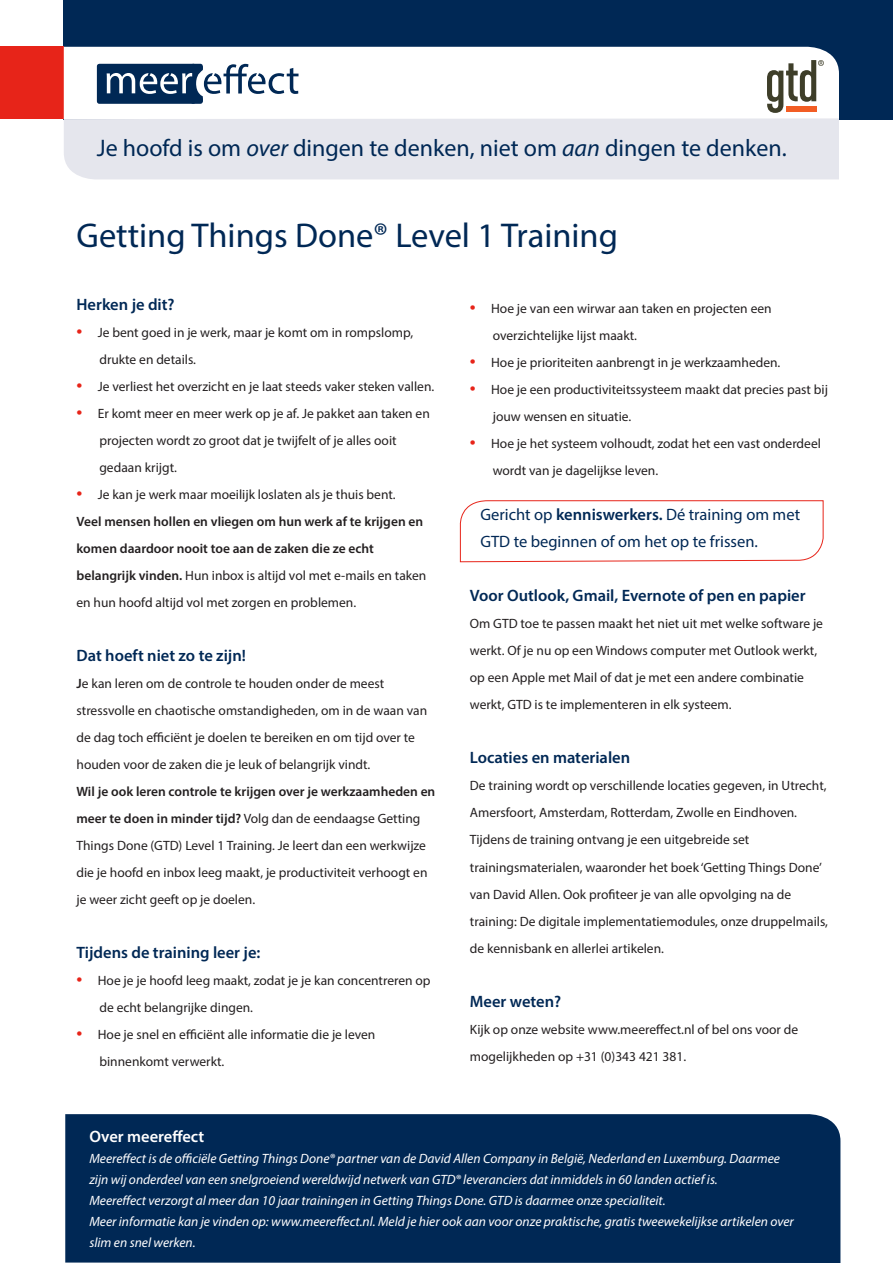
<style>
.page{position:relative;width:893px;height:1263px;background:#fff}
.page>*{position:absolute;margin:0;border:0;box-sizing:border-box;transform-origin:0 0}
.t1{font:34.5px "Myriad Pro";color:#002855}
.t2{font:24px "Myriad Pro";color:#002855}
.t3{font:600 16.5px "Myriad Pro";color:#002855}
.t4{font:16.5px "Myriad Pro";color:#002855}
.t5{font:600 16.5px "Myriad Pro";color:#fff}
.t6{font:13.5px/27px "Myriad Pro";color:#231f20}
.t7{font:italic 13.5px/21px "Myriad Pro";color:#fff}
.t8{font:600 13.5px/27px "Myriad Pro";color:#231f20}
.s1{font-style:italic}
.s2{font-size:21px;color:#e72419}
.s3{font-weight:600}
</style>
<div class="page">
<div style="left:65px;top:1114px;width:775px;height:149px;background:#002855"></div>
<svg style="left:460px;top:500px;width:364px;height:62px"></svg>
<div style="left:64px;top:0;width:829px;height:119px;background:#002855"></div>
<div style="left:0;top:47px;width:64px;height:72px;background:#e72419"></div>
<div style="left:64px;top:47px;width:775px;height:71px;background:#fff"></div>
<div style="left:97px;top:64px;width:99px;height:40px;border:5px solid #002855"></div>
<div style="left:191px;top:97px;width:12px;height:7px;border:5px solid #002855"></div>
<svg style="left:99px;top:64px;width:200px;height:38px"></svg>
<svg style="left:767px;top:60px;width:57px;height:53px;background:#b5aca1"></svg>
<div style="left:64px;top:118px;width:775px;height:62px;background:#e5e6ed"></div>
<p class="t2" style="left:97px;top:133px;width:691px">Je hoofd is om <span class="s1">over</span> dingen te denken, niet om <span class="s1">aan</span> dingen te denken.</p>
<p class="t1" style="left:77px;top:214px;width:543px">Getting Things Done® Level 1 Training</p>
<p class="t3" style="left:77px;top:294px;width:100px">Herken je dit?</p>
<p class="t6" style="left:77px;top:319px;width:338px"><span class="s2">•</span> Je bent goed in je werk, maar je komt om in rompslomp,</p>
<p class="t6" style="left:99px;top:346px;width:98px">drukte en details.</p>
<p class="t6" style="left:77px;top:373px;width:359px"><span class="s2">•</span> Je verliest het overzicht en je laat steeds vaker steken vallen.</p>
<p class="t6" style="left:77px;top:400px;width:355px"><span class="s2">•</span> Er komt meer en meer werk op je af. Je pakket aan taken en</p>
<p class="t6" style="left:99px;top:427px;width:299px">projecten wordt zo groot dat je twijfelt of je alles ooit</p>
<p class="t6" style="left:99px;top:454px;width:79px">gedaan krijgt.</p>
<p class="t6" style="left:77px;top:481px;width:321px"><span class="s2">•</span> Je kan je werk maar moeilijk loslaten als je thuis bent.</p>
<p class="t8" style="left:77px;top:508px;width:348px">Veel mensen hollen en vliegen om hun werk af te krijgen en komen daardoor nooit toe aan de zaken die ze echt</p>
<p class="t6" style="left:77px;top:562px;width:351px"><span class="s3">belangrijk vinden.</span> Hun inbox is altijd vol met e-mails en taken en hun hoofd altijd vol met zorgen en problemen.</p>
<p class="t3" style="left:77px;top:645px;width:171px">Dat hoeft niet zo te zijn!</p>
<p class="t6" style="left:77px;top:670px;width:352px"><span class="s3">J</span>e kan leren om de controle te houden onder de meest stressvolle en chaotische omstandigheden, om in de waan van de dag toch efficiënt je doelen te bereiken en om tijd over te houden voor de zaken die je leuk of belangrijk vindt.</p>
<p class="t6" style="left:77px;top:778px;width:360px"><span class="s3">Wil je ook leren controle te krijgen over je werkzaamheden en meer te doen in minder tijd?</span> Volg dan de eendaagse Getting Things Done (GTD) Level 1 Training. Je leert dan een werkwijze die je hoofd en inbox leeg maakt, je productiviteit verhoogt en je weer zicht geeft op je doelen.</p>
<p class="t3" style="left:77px;top:942px;width:185px">Tijdens de training leer je:</p>
<p class="t6" style="left:77px;top:967px;width:356px"><span class="s2">•</span> Hoe je je hoofd leeg maakt, zodat je je kan concentreren op</p>
<p class="t6" style="left:99px;top:994px;width:155px">de echt belangrijke dingen.</p>
<p class="t6" style="left:77px;top:1021px;width:300px"><span class="s2">•</span> Hoe je snel en efficiënt alle informatie die je leven</p>
<p class="t6" style="left:99px;top:1048px;width:126px">binnenkomt verwerkt.</p>
<p class="t6" style="left:470px;top:295px;width:303px"><span class="s2">•</span> Hoe je van een wirwar aan taken en projecten een</p>
<p class="t6" style="left:493px;top:322px;width:146px">overzichtelijke lijst maakt.</p>
<p class="t6" style="left:470px;top:349px;width:312px"><span class="s2">•</span> Hoe je prioriteiten aanbrengt in je werkzaamheden.</p>
<p class="t6" style="left:470px;top:376px;width:360px"><span class="s2">•</span> Hoe je een productiviteitssysteem maakt dat precies past bij</p>
<p class="t6" style="left:493px;top:403px;width:140px">jouw wensen en situatie.</p>
<p class="t6" style="left:470px;top:430px;width:353px"><span class="s2">•</span> Hoe je het systeem volhoudt, zodat het een vast onderdeel</p>
<p class="t6" style="left:493px;top:457px;width:167px">wordt van je dagelijkse leven.</p>
<p class="t4" style="left:480px;top:505px;width:321px">Gericht op <span class="s3">kenniswerkers.</span> Dé training om met</p>
<p class="t4" style="left:480px;top:532px;width:279px">GTD te beginnen of om het op te frissen.</p>
<p class="t3" style="left:470px;top:585px;width:337px">Voor Outlook, Gmail, Evernote of pen en papier</p>
<p class="t6" style="left:470px;top:610px;width:355px">Om GTD toe te passen maakt het niet uit met welke software je werkt. Of je nu op een Windows computer met Outlook werkt, op een Apple met Mail of dat je met een andere combinatie werkt, GTD is te implementeren in elk systeem.</p>
<p class="t3" style="left:470px;top:747px;width:162px">Locaties en materialen</p>
<p class="t6" style="left:470px;top:772px;width:358px">De training wordt op verschillende locaties gegeven, in Utrecht,<br>Amersfoort, Amsterdam, Rotterdam, Zwolle en Eindhoven.<br>Tijdens de training ontvang je een uitgebreide set</p>
<p class="t6" style="left:470px;top:853px;width:354px">trainingsmaterialen, waaronder het boek ‘Getting Things Done’ van David Allen. Ook profiteer je van alle opvolging na de</p>
<p class="t6" style="left:470px;top:907px;width:360px">training: De digitale implementatiemodules, onze druppelmails, de kennisbank en allerlei artikelen.</p>
<p class="t3" style="left:470px;top:990px;width:93px">Meer weten?</p>
<p class="t6" style="left:470px;top:1015px;width:330px">Kijk op onze website www.meereffect.nl of bel ons voor de mogelijkheden op +31 (0)343 421 381.</p>
<p class="t5" style="left:89px;top:1126px;width:117px">Over meereffect</p>
<p class="t7" style="left:89px;top:1148px;width:692px">Meereffect is de officiële Getting Things Done® partner van de David Allen Company in België, Nederland en Luxemburg. Daarmee</p>
<p class="t7" style="left:89px;top:1169px;width:630px">zijn wij onderdeel van een snelgroeiend wereldwijd netwerk van GTD® leveranciers dat inmiddels in 60 landen actief is.</p>
<p class="t7" style="left:89px;top:1190px;width:578px">Meereffect verzorgt al meer dan 10 jaar trainingen in Getting Things Done. GTD is daarmee onze specialiteit.</p>
<p class="t7" style="left:89px;top:1211px;width:706px">Meer informatie kan je vinden op: www.meereffect.nl. Meld je hier ook aan voor onze praktische, gratis tweewekelijkse artikelen over slim en snel werken.</p>
</div>
